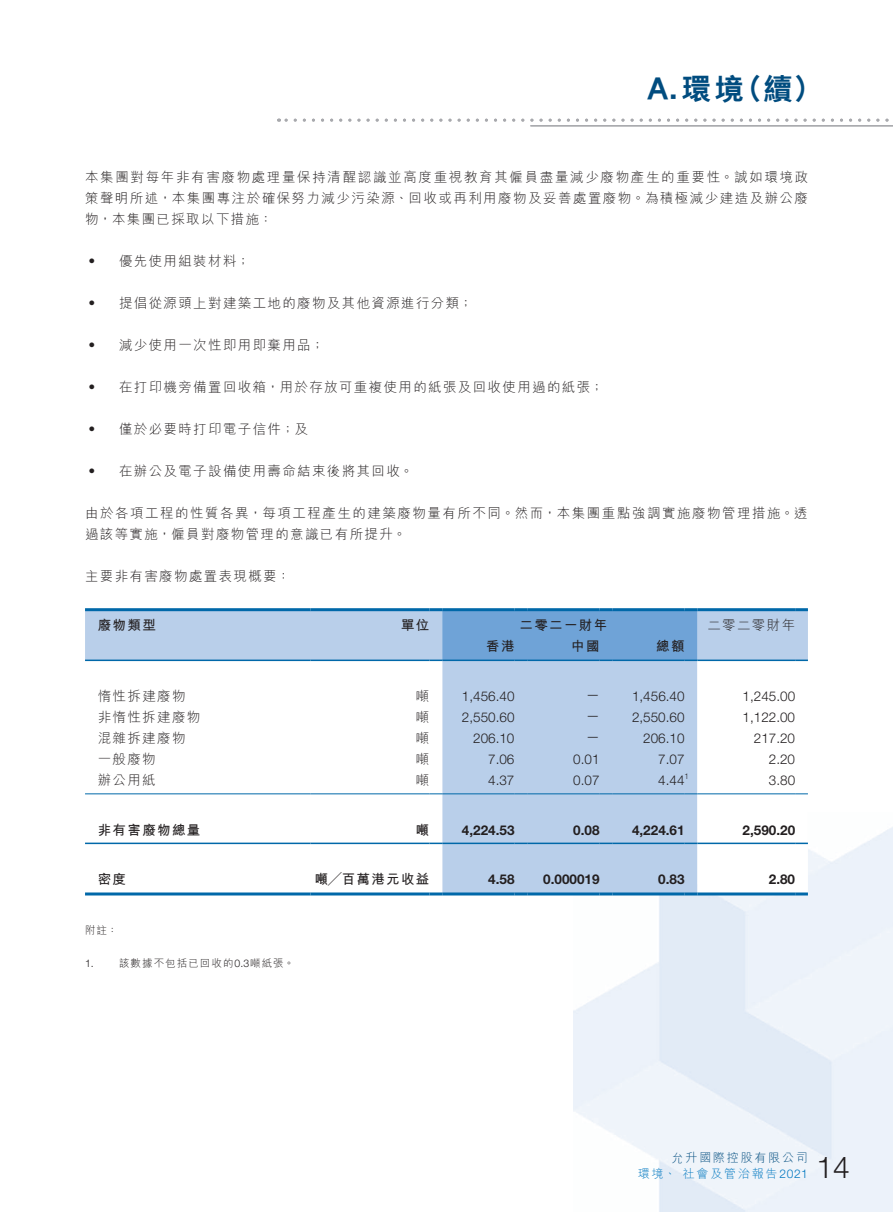
<style>
.page{position:relative;width:893px;height:1212px;background:#fff}
.page>*{position:absolute;margin:0;border:0;box-sizing:border-box;transform-origin:0 0}
.t1{font:800 30px "M Hei HK";color:#004c7f}
.t2{font:300 30px "Helvetica Neue LT Std";color:#231f20}
.t3{font:300 13.5px/21px "M Hei HK";letter-spacing:.1em;color:#231f20;text-align:justify}
.t4{font:300 13.5px "Helvetica Neue LT Std";color:#231f20}
.t5{font:700 13.5px "Helvetica Neue LT Std";color:#231f20}
.t6{font:700 13.5px "M Hei HK";letter-spacing:.1em;color:#231f20}
.t7{font:300 12px "M Hei HK";letter-spacing:.15em;color:#0077c0}
.t8{font:300 12px "M Hei HK";letter-spacing:.15em;color:#004c7f}
.t9{font:300 10.5px "M Hei HK";letter-spacing:.1em;color:#231f20}
.t10{font:300 10.5px "Helvetica Neue LT Std";color:#231f20}
.s1{font-family:"Helvetica Neue LT Std"}
</style>
<div class="page">
<svg style="left:279px;top:119px;width:610px;height:3px"></svg>
<hr style="left:530px;top:125px;width:363px;height:1px;background:#a8a9ad">
<div style="left:85px;top:611px;width:723px;height:48px;background:#b9cfea"></div>
<svg style="left:85px;top:661px;width:723px;height:231px"></svg>
<hr style="left:85px;top:659px;width:225px;height:2px;background:#0068a9">
<hr style="left:310px;top:659px;width:119px;height:2px;background:#0068a9">
<hr style="left:697px;top:659px;width:98px;height:2px;background:#0068a9">
<svg style="left:795px;top:659px;width:13px;height:2px"></svg>
<hr style="left:85px;top:608px;width:225px;height:3px;background:#0068a9">
<hr style="left:310px;top:608px;width:119px;height:3px;background:#0068a9">
<hr style="left:697px;top:608px;width:98px;height:3px;background:#0068a9">
<svg style="left:795px;top:608px;width:13px;height:3px"></svg>
<hr style="left:85px;top:793px;width:225px;height:1px;background:#0068a9">
<hr style="left:310px;top:793px;width:119px;height:1px;background:#0068a9">
<svg style="left:429px;top:793px;width:13px;height:1px"></svg>
<hr style="left:442px;top:793px;width:72px;height:1px;background:#0068a9">
<svg style="left:514px;top:793px;width:13px;height:1px"></svg>
<hr style="left:527px;top:793px;width:73px;height:1px;background:#0068a9">
<svg style="left:600px;top:793px;width:12px;height:1px"></svg>
<hr style="left:612px;top:793px;width:73px;height:1px;background:#0068a9">
<svg style="left:685px;top:793px;width:12px;height:1px"></svg>
<hr style="left:697px;top:793px;width:98px;height:1px;background:#0068a9">
<svg style="left:795px;top:793px;width:13px;height:1px"></svg>
<hr style="left:85px;top:842px;width:225px;height:2px;background:#0068a9">
<hr style="left:310px;top:842px;width:119px;height:2px;background:#0068a9">
<svg style="left:429px;top:842px;width:13px;height:2px"></svg>
<hr style="left:442px;top:842px;width:72px;height:2px;background:#0068a9">
<svg style="left:514px;top:842px;width:13px;height:2px"></svg>
<hr style="left:527px;top:842px;width:73px;height:2px;background:#0068a9">
<svg style="left:600px;top:842px;width:12px;height:2px"></svg>
<hr style="left:612px;top:842px;width:73px;height:2px;background:#0068a9">
<svg style="left:685px;top:842px;width:12px;height:2px"></svg>
<hr style="left:697px;top:842px;width:98px;height:2px;background:#0068a9">
<svg style="left:795px;top:842px;width:13px;height:2px"></svg>
<hr style="left:85px;top:892px;width:225px;height:3px;background:#0068a9">
<hr style="left:310px;top:892px;width:119px;height:3px;background:#0068a9">
<svg style="left:429px;top:892px;width:13px;height:3px"></svg>
<hr style="left:442px;top:892px;width:72px;height:3px;background:#0068a9">
<svg style="left:514px;top:892px;width:13px;height:3px"></svg>
<hr style="left:527px;top:892px;width:73px;height:3px;background:#0068a9">
<svg style="left:600px;top:892px;width:12px;height:3px"></svg>
<hr style="left:612px;top:892px;width:73px;height:3px;background:#0068a9">
<svg style="left:685px;top:892px;width:12px;height:3px"></svg>
<hr style="left:697px;top:892px;width:98px;height:3px;background:#0068a9">
<svg style="left:795px;top:892px;width:13px;height:3px"></svg>
<svg style="left:429px;top:608px;width:268px;height:53px;background:#6ba1d4"></svg>
<hr style="left:612px;top:608px;width:73px;height:3px;background:#0068a9">
<h1 class="t1" style="left:647px;top:74px;width:99px">A.環境</h1>
<h1 class="t1" style="left:733px;top:74px;width:92px">（續(</h1>
<p class="t3" style="left:85px;top:166px;width:725px">本集團對每年非有害廢物處理量保持清醒認識並高度重視教育其僱員盡量減少廢物產生的重要性。誠如環境政策聲明所述，本集團專注於確保努力減少污染源、回收或再利用廢物及妥善處置廢物。為積極減少建造及辦公廢物，本集團已採取以下措施：</p>
<p class="t3" style="left:119px;top:250px;width:132px">優先使用組裝材料;</p>
<p class="t3" style="left:85px;top:250px;width:15px">‧</p>
<p class="t3" style="left:85px;top:292px;width:15px">‧</p>
<p class="t3" style="left:119px;top:292px;width:355px">提倡從源頭上對建築工地的廢物及其他資源進行分類;</p>
<p class="t3" style="left:85px;top:334px;width:15px">‧</p>
<p class="t3" style="left:119px;top:334px;width:207px">減少使用一次性即用即棄用品;</p>
<p class="t3" style="left:85px;top:376px;width:15px">‧</p>
<p class="t3" style="left:119px;top:376px;width:486px">在打印機旁備置回收箱，用於存放可重複使用的紙張及回收使用過的紙張;</p>
<p class="t3" style="left:85px;top:418px;width:15px">‧</p>
<p class="t3" style="left:119px;top:418px;width:190px">僅於必要時打印電子信件；及</p>
<p class="t3" style="left:119px;top:460px;width:296px">在辦公及電子設備使用壽命結束後將其回收。</p>
<p class="t3" style="left:85px;top:460px;width:15px">‧</p>
<p class="t3" style="left:85px;top:502px;width:724px">由於各項工程的性質各異，每項工程產生的建築廢物量有所不同。然而，本集團重點強調實施廢物管理措施。透過該等實施，僱員對廢物管理的意識已有所提升。</p>
<p class="t3" style="left:85px;top:565px;width:207px">主要非有害廢物處置表現概要：</p>
<p class="t3" style="left:707px;top:615px;width:89px">二零二零財年</p>
<p class="t6" style="left:98px;top:616px;width:60px">廢物類型</p>
<p class="t6" style="left:520px;top:616px;width:89px">二零二一財年</p>
<p class="t6" style="left:401px;top:616px;width:30px">單位</p>
<p class="t6" style="left:486px;top:637px;width:30px">香港</p>
<p class="t6" style="left:571px;top:637px;width:30px">中國</p>
<p class="t6" style="left:656px;top:637px;width:30px">總額</p>
<p class="t3" style="left:98px;top:686px;width:89px">惰性拆建廢物</p>
<p class="t3" style="left:416px;top:686px;width:15px">噸</p>
<p class="t4" style="left:462px;top:688px;width:54px">1,456.40</p>
<p class="t4" style="left:586px;top:686px;width:15px">—</p>
<p class="t4" style="left:632px;top:688px;width:54px">1,456.40</p>
<p class="t4" style="left:743px;top:688px;width:54px">1,245.00</p>
<p class="t3" style="left:98px;top:707px;width:104px">非惰性拆建廢物</p>
<p class="t3" style="left:416px;top:707px;width:15px">噸</p>
<p class="t4" style="left:462px;top:709px;width:54px">2,550.60</p>
<p class="t4" style="left:586px;top:707px;width:15px">—</p>
<p class="t4" style="left:632px;top:709px;width:54px">2,550.60</p>
<p class="t4" style="left:743px;top:709px;width:54px">1,122.00</p>
<p class="t3" style="left:98px;top:728px;width:89px">混雜拆建廢物</p>
<p class="t3" style="left:416px;top:728px;width:15px">噸</p>
<p class="t4" style="left:473px;top:730px;width:43px">206.10</p>
<p class="t4" style="left:586px;top:728px;width:15px">—</p>
<p class="t4" style="left:643px;top:730px;width:43px">206.10</p>
<p class="t4" style="left:754px;top:730px;width:43px">217.20</p>
<p class="t3" style="left:98px;top:749px;width:60px">一般廢物</p>
<p class="t3" style="left:416px;top:749px;width:15px">噸</p>
<p class="t4" style="left:488px;top:751px;width:28px">7.06</p>
<p class="t4" style="left:573px;top:751px;width:28px">0.01</p>
<p class="t4" style="left:658px;top:751px;width:28px">7.07</p>
<p class="t4" style="left:769px;top:751px;width:28px">2.20</p>
<p class="t3" style="left:98px;top:770px;width:60px">辦公用紙</p>
<p class="t3" style="left:416px;top:770px;width:15px">噸</p>
<p class="t4" style="left:488px;top:772px;width:28px">4.37</p>
<p class="t4" style="left:573px;top:772px;width:28px">0.07</p>
<p class="t4" style="left:658px;top:772px;width:32px">4.44<sup>1</sup></p>
<p class="t4" style="left:769px;top:772px;width:28px">3.80</p>
<p class="t6" style="left:98px;top:820px;width:104px">非有害廢物總量</p>
<p class="t6" style="left:416px;top:820px;width:15px">噸</p>
<p class="t5" style="left:462px;top:821px;width:54px">4,224.53</p>
<p class="t5" style="left:573px;top:821px;width:28px">0.08</p>
<p class="t5" style="left:632px;top:821px;width:54px">4,224.61</p>
<p class="t5" style="left:743px;top:821px;width:54px">2,590.20</p>
<p class="t6" style="left:98px;top:870px;width:30px">密度</p>
<p class="t9" style="left:85px;top:924px;width:34px">附註：</p>
<p class="t9" style="left:119px;top:957px;width:177px">該數據不包括已回收的<span class="s1">0.3</span>噸紙張。</p>
<p class="t10" style="left:85px;top:957px;width:10px">1.</p>
<p class="t6" style="left:315px;top:870px;width:116px">噸╱百萬港元收益</p>
<p class="t5" style="left:488px;top:871px;width:28px">4.58</p>
<p class="t5" style="left:543px;top:871px;width:58px">0.000019</p>
<p class="t5" style="left:658px;top:871px;width:28px">0.83</p>
<p class="t5" style="left:769px;top:871px;width:28px">2.80</p>
<p class="t8" style="left:672px;top:1151px;width:138px">允升國際控股有限公司</p>
<h1 class="t2" style="left:816px;top:1149px;width:35px">14</h1>
<p class="t7" style="left:683px;top:1167px;width:127px">社會及管治報告<span class="s1">2021</span></p>
<p class="t7" style="left:638px;top:1167px;width:40px">環境、</p>
</div>
